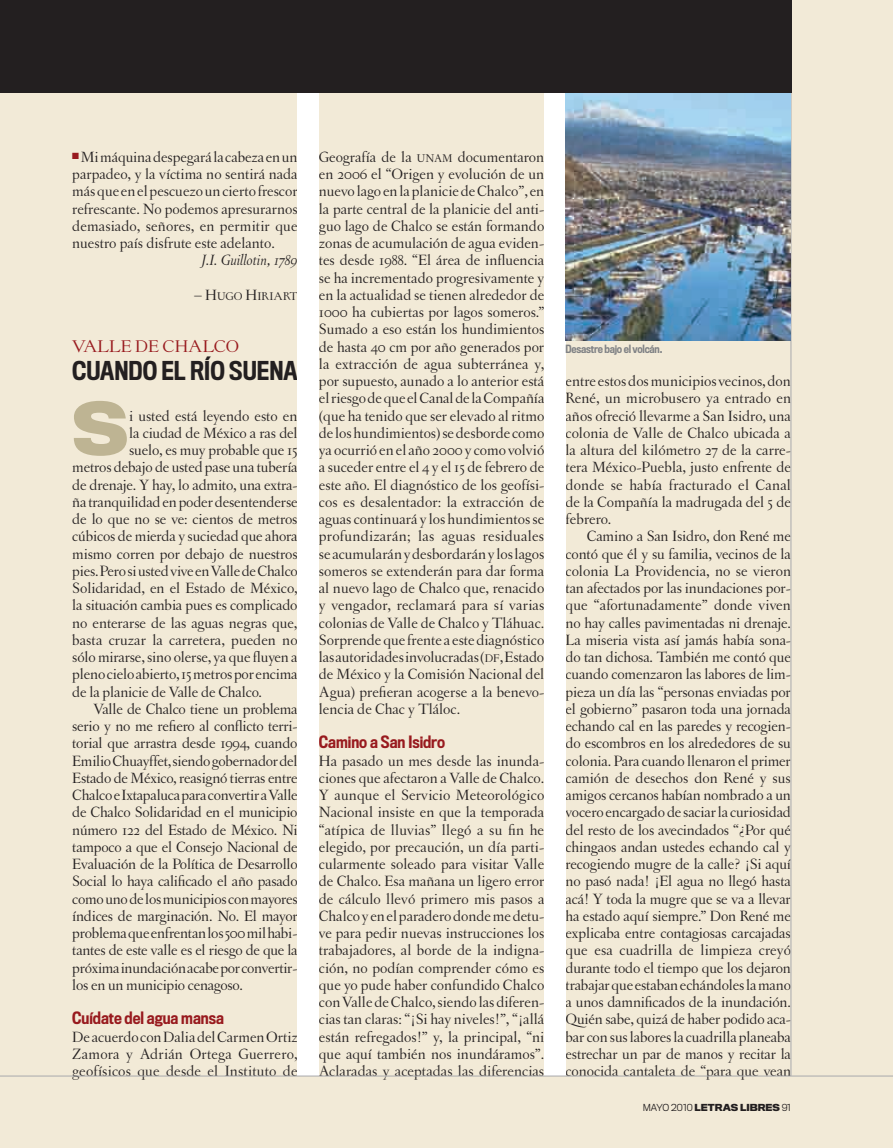
<style>
.page{position:relative;width:893px;height:1148px;background:#f2ead7}
.page>*{position:absolute;margin:0;border:0;box-sizing:border-box;transform-origin:0 0}
.t1{font:700 67.65px "Titling Gothic FB Normal";color:#beb493}
.t2{font:500 24px "Titling Gothic FB Cond";color:#231f20}
.t3{font:18px "Letras Oldstyle Expert";color:#981a1e}
.t4{font:15.75px/17.2px "Letras Oldstyle";letter-spacing:-.01em;color:#231f20;text-align:justify}
.t5{font:500 15.75px "Titling Gothic FB Cond";color:#981a1e}
.t6{font:italic 15.75px "Letras Oldstyle";color:#231f20}
.t7{font:11.85px "Letras Oldstyle Expert";color:#231f20}
.t8{font:500 10.5px "Titling Gothic FB Cond";letter-spacing:-.02em;color:#808285}
.t9{font:700 9px "Titling Gothic FB Normal";color:#231f20}
.s1{font-size:15.75px}
.s2{font-size:11.85px}
.s3{font-weight:300}
</style>
<div class="page">
<hr style="left:791px;top:0;width:1px;height:1076px;background:#a8a9ad">
<div style="left:298px;top:93px;width:21px;height:983px;background:#fff"></div>
<div style="left:544px;top:93px;width:21px;height:983px;background:#fff"></div>
<hr style="left:0;top:1076px;width:893px;height:1px;background:#a8a9ad">
<div style="left:0;top:0;width:791px;height:93px;background:#231f20"></div>
<img style="left:565px;top:94px;width:226px;height:246px">
<p class="t4" style="left:72px;top:148px;width:227px"><sup>■</sup> Mi máquina despegará la cabeza en un parpadeo, y la víctima no sentirá nada más que en el pescuezo un cierto frescor refrescante. No podemos apresurarnos demasiado, señores, en permitir que nuestro país disfrute este adelanto.</p>
<p class="t6" style="left:202px;top:252px;width:97px">J.I. Guillotin, 1789</p>
<p class="t7" style="left:194px;top:289px;width:105px"><span class="s1">–</span> <span class="s1">H</span>UGO <span class="s1">H</span>IRIART</p>
<p class="t3" style="left:72px;top:336px;width:168px">VALLE DE CHALCO</p>
<h2 class="t2" style="left:72px;top:356px;width:227px">Cuando el río suena</h2>
<h1 class="t1" style="left:72px;top:386px;width:55px">S</h1>
<p class="t4" style="left:129px;top:407px;width:170px">i usted está leyendo esto en</p>
<p class="t4" style="left:129px;top:424px;width:170px">la ciudad de México a ras del</p>
<p class="t4" style="left:129px;top:441px;width:170px">suelo, es muy probable que 15</p>
<p class="t4" style="left:72px;top:459px;width:227px">metros debajo de usted pase una tubería</p>
<p class="t4" style="left:72px;top:476px;width:227px">de drenaje. Y hay, lo admito, una extra-</p>
<p class="t4" style="left:72px;top:493px;width:227px">ña tranquilidad en poder desentenderse</p>
<p class="t4" style="left:72px;top:510px;width:227px">de lo que no se ve: cientos de metros</p>
<p class="t4" style="left:72px;top:528px;width:227px">cúbicos de mierda y suciedad que ahora</p>
<p class="t4" style="left:72px;top:545px;width:227px">mismo corren por debajo de nuestros</p>
<p class="t4" style="left:72px;top:562px;width:227px">pies. Pero si usted vive en Valle de Chalco</p>
<p class="t4" style="left:72px;top:579px;width:227px">Solidaridad, en el Estado de México,</p>
<p class="t4" style="left:72px;top:597px;width:227px">la situación cambia pues es complicado</p>
<p class="t4" style="left:72px;top:614px;width:227px">no enterarse de las aguas negras que,</p>
<p class="t4" style="left:72px;top:631px;width:227px">basta cruzar la carretera, pueden no</p>
<p class="t4" style="left:72px;top:648px;width:227px">sólo mirarse, sino olerse, ya que fluyen a</p>
<p class="t4" style="left:72px;top:666px;width:227px">pleno cielo abierto, 15 metros por encima</p>
<p class="t4" style="left:72px;top:683px;width:191px">de la planicie de Valle de Chalco.</p>
<p class="t4" style="left:94px;top:700px;width:206px">Valle de Chalco tiene un problema</p>
<p class="t4" style="left:72px;top:717px;width:227px">serio y no me refiero al conflicto terri-</p>
<p class="t4" style="left:72px;top:735px;width:227px">torial que arrastra desde 1994, cuando</p>
<p class="t4" style="left:72px;top:752px;width:227px">Emilio Chuayffet, siendo gobernador del</p>
<p class="t4" style="left:72px;top:769px;width:227px">Estado de México, reasignó tierras entre</p>
<p class="t4" style="left:72px;top:786px;width:227px">Chalco e Ixtapaluca para convertir a Valle</p>
<p class="t4" style="left:72px;top:804px;width:227px">de Chalco Solidaridad en el municipio</p>
<p class="t4" style="left:72px;top:821px;width:227px">número 122 del Estado de México. Ni</p>
<p class="t4" style="left:72px;top:838px;width:227px">tampoco a que el Consejo Nacional de</p>
<p class="t4" style="left:72px;top:855px;width:227px">Evaluación de la Política de Desarrollo</p>
<p class="t4" style="left:72px;top:873px;width:227px">Social lo haya calificado el año pasado</p>
<p class="t4" style="left:72px;top:890px;width:227px">como uno de los municipios con mayores</p>
<p class="t4" style="left:72px;top:907px;width:227px">índices de marginación. No. El mayor</p>
<p class="t4" style="left:72px;top:924px;width:227px">problema que enfrentan los 500 mil habi-</p>
<p class="t4" style="left:72px;top:942px;width:227px">tantes de este valle es el riesgo de que la</p>
<p class="t4" style="left:72px;top:959px;width:227px">próxima inundación acabe por convertir-</p>
<p class="t4" style="left:72px;top:976px;width:172px">los en un municipio cenagoso.</p>
<p class="t5" style="left:72px;top:1009px;width:153px">Cuídate del agua mansa</p>
<p class="t4" style="left:72px;top:1028px;width:227px">De acuerdo con Dalia del Carmen Ortiz Zamora y Adrián Ortega Guerrero, geofísicos que desde el Instituto de</p>
<p class="t4" style="left:319px;top:148px;width:227px">Geografía de la <span class="s2">UNAM</span> documentaron en 2006 el “Origen y evolución de un nuevo lago en la planicie de Chalco”, en la parte central de la planicie del anti&shy;guo lago de Chalco se están formando zonas de acumulación de agua eviden&shy;tes desde 1988. “El área de influencia se ha incrementado progresivamente y en la actualidad se tienen alrededor de 1000 ha cubiertas por lagos someros.” Sumado a eso están los hundimientos de hasta 40 cm por año generados por la extracción de agua subterránea y, por supuesto, aunado a lo anterior está el riesgo de que el Canal de la Compañía (que ha tenido que ser elevado al ritmo de los hundimientos) se desborde como ya ocurrió en el año 2000 y como volvió a suceder entre el 4 y el 15 de febrero de este año. El diagnóstico de los geofísi&shy;cos es desalentador: la extracción de aguas continuará y los hundimientos se profundizarán; las aguas residuales se acumularán y desbordarán y los lagos someros se extenderán para dar forma al nuevo lago de Chalco que, renacido y vengador, reclamará para sí varias colonias de Valle de Chalco y Tláhuac.<br>Sorprende que frente a este diagnóstico las autoridades involucradas (<span class="s2">DF</span>, Estado de México y la Comisión Nacional del Agua) prefieran acogerse a la benevo&shy;lencia de Chac y Tláloc.</p>
<p class="t5" style="left:319px;top:733px;width:128px">Camino a San Isidro</p>
<p class="t4" style="left:319px;top:752px;width:227px">Ha pasado un mes desde las inunda&shy;ciones que afectaron a Valle de Chalco.<br>Y aunque el Servicio Meteorológico Nacional insiste en que la temporada “atípica de lluvias” llegó a su fin he elegido, por precaución, un día parti&shy;cularmente soleado para visitar Valle de Chalco. Esa mañana un ligero error de cálculo llevó primero mis pasos a Chalco y en el paradero donde me detu&shy;ve para pedir nuevas instrucciones los trabajadores, al borde de la indigna&shy;ción, no podían comprender cómo es que yo pude haber confundido Chalco con Valle de Chalco, siendo las diferen&shy;cias tan claras: “¡Si hay niveles!”, “¡allá están refregados!” y, la principal, “ni que aquí también nos inundáramos”.<br>Aclaradas y aceptadas las diferencias</p>
<p class="t8" style="left:565px;top:343px;width:98px">Desastre bajo el volcán.</p>
<p class="t4" style="left:565px;top:372px;width:227px">entre estos dos municipios vecinos, don René, un microbusero ya entrado en años ofreció llevarme a San Isidro, una colonia de Valle de Chalco ubicada a la altura del kilómetro 27 de la carre&shy;tera México-Puebla, justo enfrente de donde se había fracturado el Canal de la Compañía la madrugada del 5 de febrero.</p>
<p class="t4" style="left:565px;top:528px;width:227px;text-indent:21px">Camino a San Isidro, don René me contó que él y su familia, vecinos de la colonia La Providencia, no se vieron tan afectados por las inundaciones por&shy;que “afortunadamente” donde viven no hay calles pavimentadas ni drenaje.<br>La miseria vista así jamás había sona&shy;do tan dichosa. También me contó que cuando comenzaron las labores de lim&shy;pieza un día las “personas enviadas por el gobierno” pasaron toda una jornada echando cal en las paredes y recogien&shy;do escombros en los alrededores de su colonia. Para cuando llenaron el primer camión de desechos don René y sus amigos cercanos habían nombrado a un vocero encargado de saciar la curiosidad del resto de los avecindados “¿Por qué chingaos andan ustedes echando cal y recogiendo mugre de la calle? ¡Si aquí no pasó nada! ¡El agua no llegó hasta acá! Y toda la mugre que se va a llevar ha estado aquí siempre.” Don René me explicaba entre contagiosas carcajadas que esa cuadrilla de limpieza creyó durante todo el tiempo que los dejaron trabajar que estaban echándoles la mano a unos damnificados de la inundación.<br>Quién sabe, quizá de haber podido aca&shy;bar con sus labores la cuadrilla planeaba estrechar un par de manos y recitar la conocida cantaleta de “para que vean</p>
<p class="t9" style="left:643px;top:1101px;width:150px"><span class="s3">MAYO 2010</span> LETRAS LIBRES <span class="s3">91</span></p>
</div>
